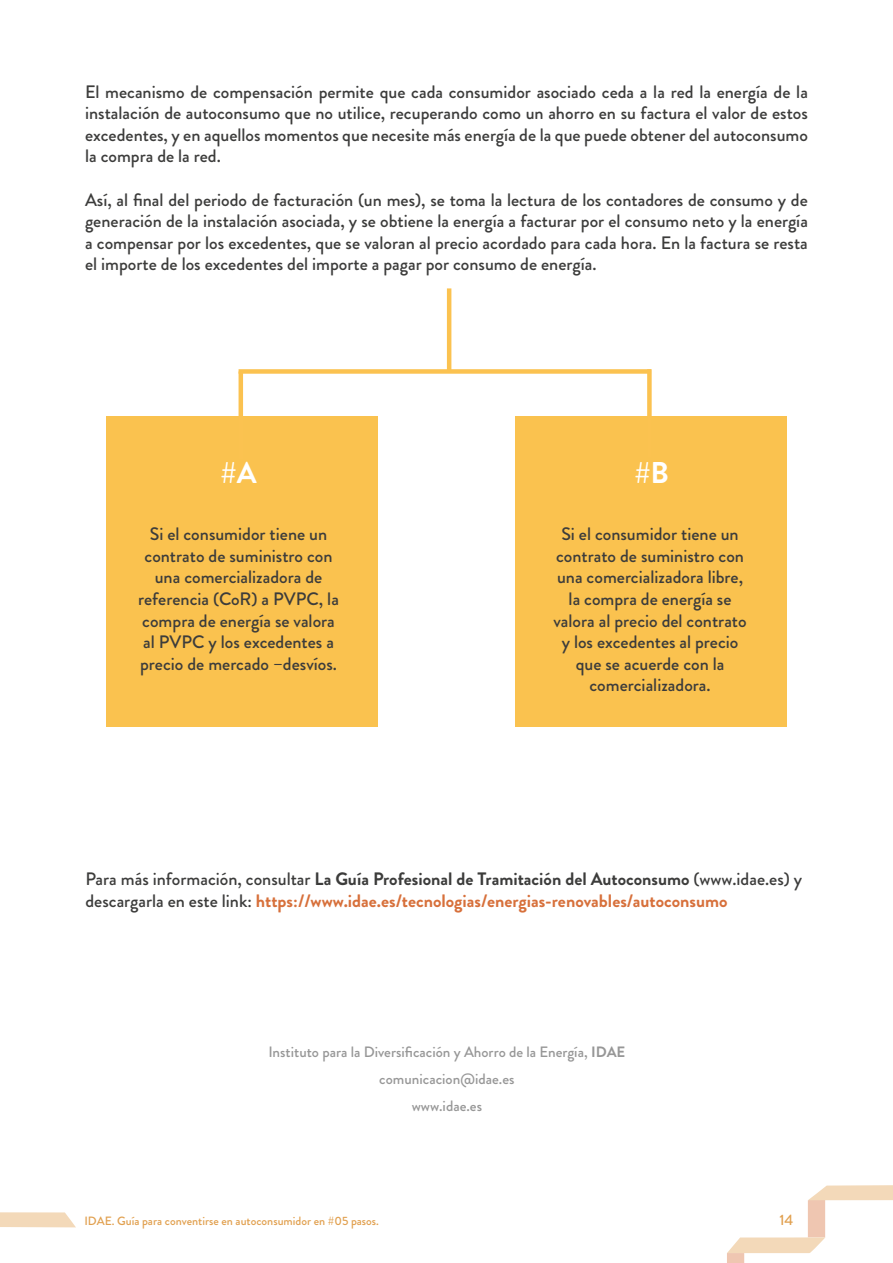
<style>
.page{position:relative;width:893px;height:1263px;background:#fff}
.page>*{position:absolute;margin:0;border:0;box-sizing:border-box;transform-origin:0 0}
.t1{font:700 30px "Brandon Grotesque";color:#fff}
.t2{font:500 18px/21.6px "Brandon Grotesque";color:#3c3c3b;text-align:justify}
.t3{font:500 15px/27px "Brandon Grotesque";color:#979797;text-align:center}
.t4{font:500 15px "Brandon Grotesque";color:#e1a04f}
.t5{font:500 12px "Brandon Grotesque";color:#e1a04f}
.s1{font-weight:700}
.s2{font-weight:700;color:#d7703b}
</style>
<div class="page">
<svg style="left:727px;top:1185px;width:166px;height:78px"></svg>
<svg style="left:0;top:1212px;width:76px;height:15px"></svg>
<div style="left:107px;top:416px;width:271px;height:310px;background:#fac24f"></div>
<div style="left:516px;top:416px;width:271px;height:310px;background:#fac24f"></div>
<hr style="left:239px;top:371px;width:4px;height:88px;background:#fbc250">
<div style="left:647px;top:369px;width:5px;height:88px;background:#fbc250"></div>
<div style="left:239px;top:369px;width:412px;height:5px;background:#fbc250"></div>
<hr style="left:447px;top:288px;width:4px;height:84px;background:#fbc250">
<p class="t2" style="left:85px;top:81px;width:724px">El mecanismo de compensación permite que cada consumidor asociado ceda a la red la energía de la instalación de autoconsumo que no utilice, recuperando como un ahorro en su factura el valor de estos excedentes, y en aquellos momentos que necesite más energía de la que puede obtener del autoconsumo la compra de la red.</p>
<p class="t2" style="left:85px;top:189px;width:724px">Así, al final del periodo de facturación (un mes), se toma la lectura de los contadores de consumo y de generación de la instalación asociada, y se obtiene la energía a facturar por el consumo neto y la energía a compensar por los excedentes, que se valoran al precio acordado para cada hora. En la factura se resta el importe de los excedentes del importe a pagar por consumo de energía.</p>
<h1 class="t1" style="left:221px;top:451px;width:38px">#A</h1>
<h1 class="t1" style="left:634px;top:451px;width:36px">#B</h1>
<p class="t2" style="left:138px;top:523px;width:202px;text-align:center">Si el consumidor tiene un contrato de suministro con una comercializadora de referencia (CoR) a PVPC, la compra de energía se valora al PVPC y los excedentes a precio de mercado –desvíos.</p>
<p class="t2" style="left:553px;top:523px;width:195px;text-align:center">Si el consumidor tiene un contrato de suministro con una comercializadora libre, la compra de energía se valora al precio del contrato y los excedentes al precio que se acuerde con la comercializadora.</p>
<p class="t2" style="left:85px;top:869px;width:718px">Para más información, consultar <span class="s1">La Guía Profesional de Tramitación del Autoconsumo</span> (www.idae.es) y descargarla en este link: <span class="s2">https://www.idae.es/tecnologias/energias-renovables/autoconsumo</span></p>
<p class="t3" style="left:268px;top:1038px;width:359px">Instituto para la Diversificación y Ahorro de la Energía, <span class="s1">IDAE </span>comunicacion@idae.es<br>www.idae.es</p>
<p class="t5" style="left:84px;top:1212px;width:296px">IDAE. Guía para conventirse en autoconsumidor en #05 pasos.</p>
<p class="t4" style="left:779px;top:1209px;width:16px">14</p>
</div>
